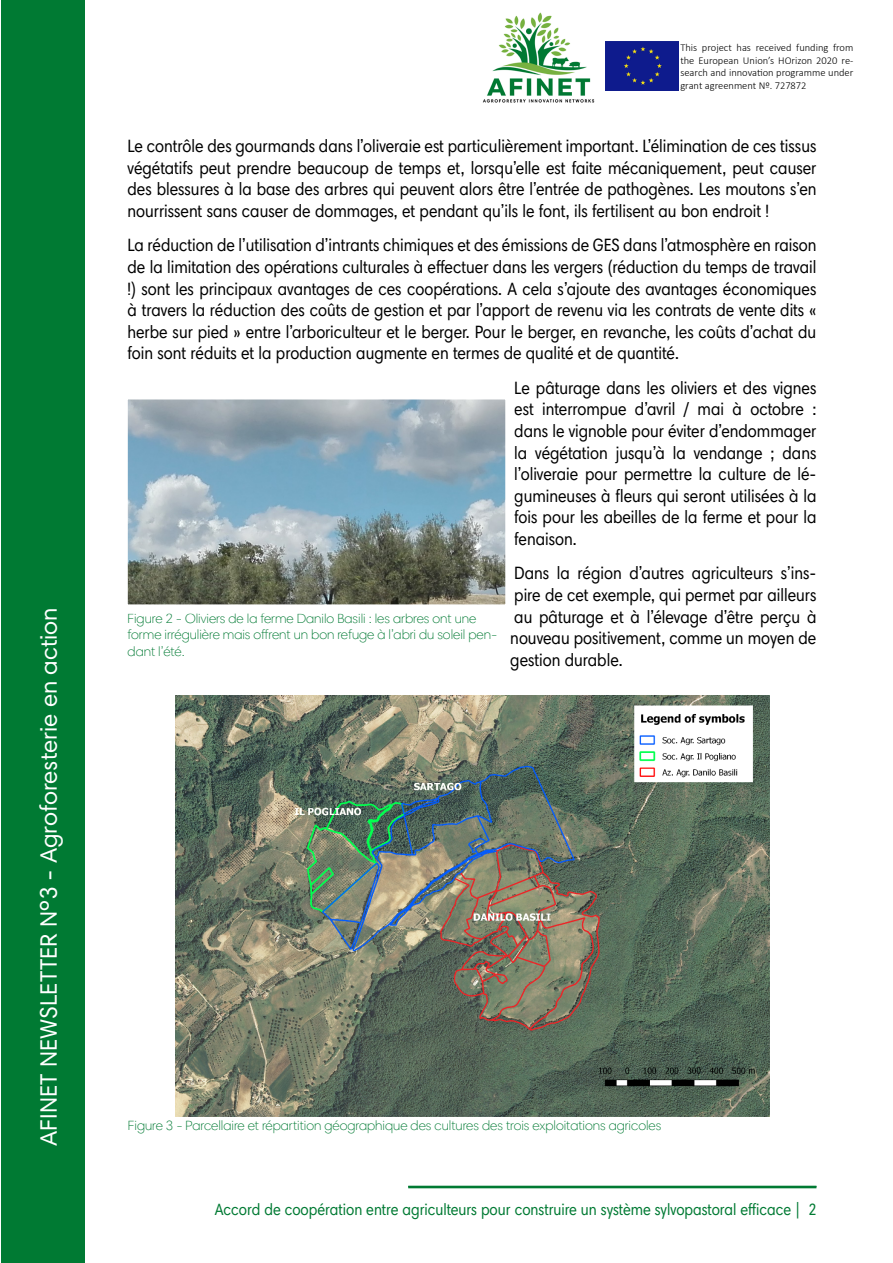
<style>
.page{position:relative;width:893px;height:1263px;background:#fff}
.page>*{position:absolute;margin:0;border:0;box-sizing:border-box;transform-origin:0 0}
.t1{font:24px "Harmonia Sans Pro Cyr";color:#fff}
.t2{font:condensed 18px/21.6px "Harmonia Sans Pro Cyr";color:#000;text-align:justify}
.t3{font:condensed 16.5px "Harmonia Sans Pro Cyr";color:#007a33}
.t4{font:300 13.5px/16.2px "Harmonia Sans Pro Cyr";color:#007a33}
.t5{font:300 10.5px/12.6px "Calibri";color:#000;text-align:justify}
</style>
<div class="page">
<div style="left:1px;top:0;width:83px;height:1263px;background:#007a33"></div>
<hr style="left:408px;top:1186px;width:408px;height:2px;background:#007a33">
<img style="left:483px;top:13px;width:112px;height:90px">
<div style="left:605px;top:42px;width:74px;height:48px;background:#0e1b8d"></div>
<img style="left:175px;top:696px;width:594px;height:420px">
<img style="left:129px;top:400px;width:375px;height:203px">
<div style="left:119px;top:390px;width:395px;height:223px;border:9px solid #fff"></div>
<h1 class="t1" style="left:34px;top:1146px;width:540px;rotate:-90deg">AFINET NEWSLETTER Nº3 - Agroforesterie en action</h1>
<p class="t5" style="left:680px;top:41px;width:175px">This project has received funding from the European Union’s HOrizon 2020 re&shy;search and innovation programme under grant agreenment Nº. 727872</p>
<p class="t2" style="left:128px;top:135px;width:690px">Le contrôle des gourmands dans l’oliveraie est particulièrement important. L’élimination de ces tissus végétatifs peut prendre beaucoup de temps et, lorsqu’elle est faite mécaniquement, peut causer des blessures à la base des arbres qui peuvent alors être l’entrée de pathogènes. Les moutons s’en nourrissent sans causer de dommages, et pendant qu’ils le font, ils fertilisent au bon endroit !</p>
<p class="t2" style="left:128px;top:235px;width:690px">La réduction de l’utilisation d’intrants chimiques et des émissions de GES dans l’atmosphère en raison de la limitation des opérations culturales à effectuer dans les vergers (réduction du temps de travail !) sont les principaux avantages de ces coopérations. A cela s’ajoute des avantages économiques à travers la réduction des coûts de gestion et par l’apport de revenu via les contrats de vente dits « herbe sur pied » entre l’arboriculteur et le berger. Pour le berger, en revanche, les coûts d’achat du foin sont réduits et la production augmente en termes de qualité et de quantité.</p>
<p class="t2" style="left:514px;top:377px;width:304px">Le pâturage dans les oliviers et des vignes est interrompue d’avril / mai à octobre : dans le vignoble pour éviter d’endommager la végétation jusqu’à la vendange ; dans l’oliveraie pour permettre la culture de lé&shy;gumineuses à fleurs qui seront utilisées à la fois pour les abeilles de la ferme et pour la fenaison.</p>
<p class="t2" style="left:510px;top:562px;width:308px">Dans la région d’autres agriculteurs s’ins&shy;pire de cet exemple, qui permet par ailleurs au pâturage et à l’élevage d’être perçu à nouveau positivement, comme un moyen de gestion durable.</p>
<p class="t4" style="left:128px;top:610px;width:371px">Figure 2 - Oliviers de la ferme Danilo Basili : les arbres ont une forme irrégulière mais offrent un bon refuge à l’abri du soleil pen&shy;dant l’été.</p>
<p class="t4" style="left:128px;top:1117px;width:535px">Figure 3 - Parcellaire et répartition géographique des cultures des trois exploitations agricoles</p>
<p class="t3" style="left:215px;top:1199px;width:603px">Accord de coopération entre agriculteurs pour construire un système sylvopastoral efficace | 2</p>
</div>
